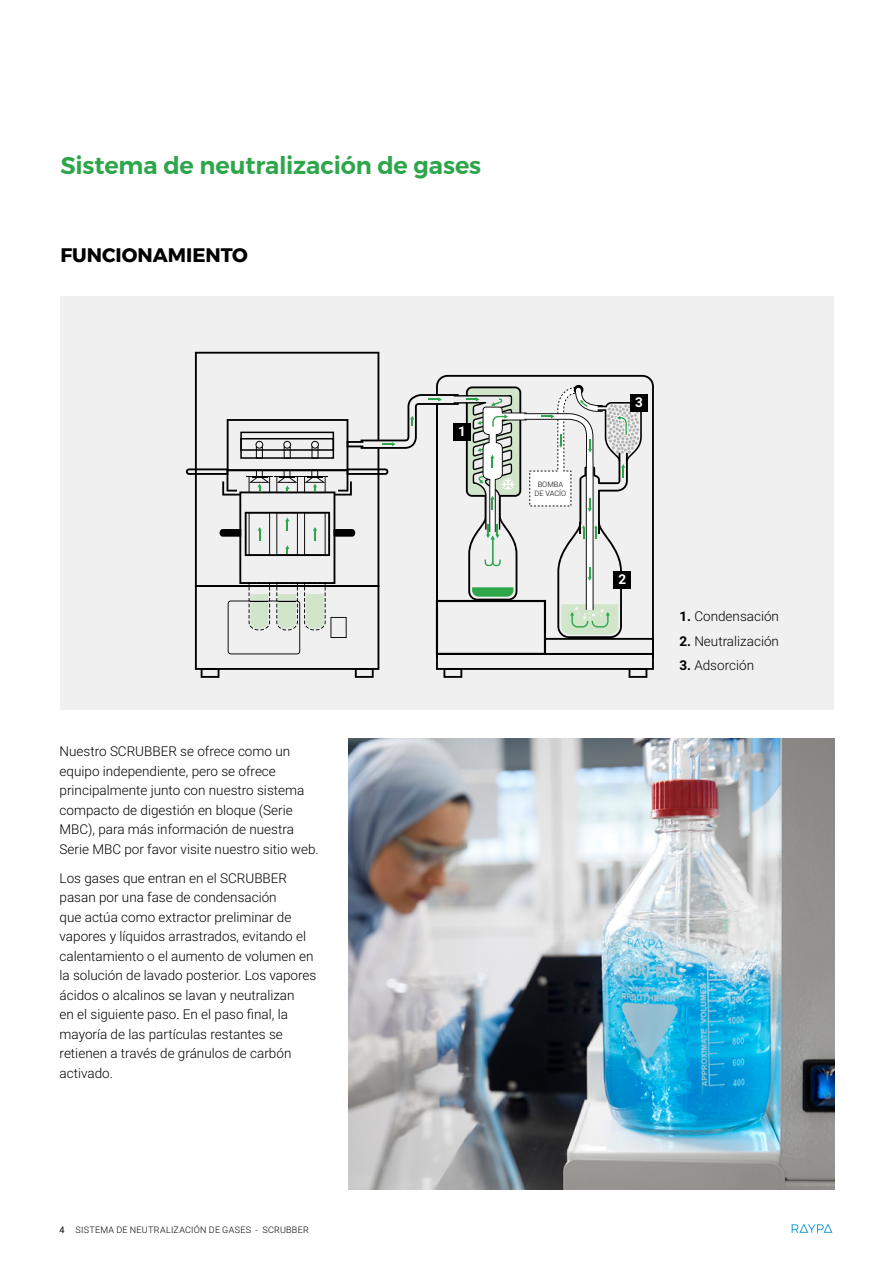
<style>
.page{position:relative;width:893px;height:1263px;background:#fff}
.page>*{position:absolute;margin:0;border:0;box-sizing:border-box;transform-origin:0 0}
.t1{font:600 24px "Montserrat";letter-spacing:-.005em;color:#2da64b}
.t2{font:700 19.5px "Montserrat";color:#000}
.t3{font:300 13.5px/19.5px "Roboto";color:#000}
.t4{font:700 13.5px "Roboto";color:#fff}
.t5{font:300 9px "Roboto";letter-spacing:.03em;color:#000}
.t6{font:300 7.5px/9px "Roboto";color:#000;text-align:center}
.s1{font-weight:700}
.s2{font-weight:400}
</style>
<div class="page">
<svg style="left:792px;top:1224px;width:40px;height:9px"></svg>
<div style="left:60px;top:296px;width:774px;height:414px;background:#f0f0f0"></div>
<svg style="left:186px;top:352px;width:468px;height:326px"></svg>
<img style="left:349px;top:739px;width:485px;height:451px">
<div style="left:453px;top:423px;width:17px;height:17px;background:#000"></div>
<div style="left:614px;top:571px;width:17px;height:17px;background:#000"></div>
<div style="left:630px;top:394px;width:17px;height:17px;background:#000"></div>
<div style="left:240px;top:432px;width:94px;height:27px;border:2px solid #000"></div>
<div style="left:240px;top:438px;width:94px;height:13px;border:2px solid #000"></div>
<div style="left:256px;top:446px;width:7px;height:13px;border:1px solid #000"></div>
<div style="left:284px;top:446px;width:7px;height:13px;border:1px solid #000"></div>
<div style="left:312px;top:446px;width:6px;height:13px;border:1px solid #000"></div>
<div style="left:256px;top:441px;width:7px;height:7px;border:1px solid #000;border-radius:50%"></div>
<div style="left:283px;top:441px;width:8px;height:7px;border:1px solid #000;border-radius:50%"></div>
<div style="left:311px;top:441px;width:8px;height:7px;border:1px solid #000;border-radius:50%"></div>
<h1 class="t1" style="left:60px;top:146px;width:422px">Sistema de neutralización de gases</h1>
<h2 class="t2" style="left:60px;top:239px;width:189px">FUNCIONAMIENTO</h2>
<p class="t3" style="left:60px;top:741px;width:261px">Nuestro SCRUBBER se ofrece como un equipo independiente, pero se ofrece principalmente junto con nuestro sistema compacto de digestión en bloque (Serie MBC), para más información de nuestra Serie MBC por favor visite nuestro sitio web.</p>
<p class="t3" style="left:60px;top:868px;width:258px">Los gases que entran en el SCRUBBER pasan por una fase de condensación<br>que actúa como extractor preliminar de vapores y líquidos arrastrados, evitando el calentamiento o el aumento de volumen en la solución de lavado posterior. Los vapores ácidos o alcalinos se lavan y neutralizan<br>en el siguiente paso. En el paso final, la mayoría de las partículas restantes se retienen a través de gránulos de carbón activado.</p>
<p class="t4" style="left:458px;top:422px;width:9px">1</p>
<p class="t6" style="left:534px;top:480px;width:33px">BOMBA<br>DE VACÍO</p>
<p class="t4" style="left:635px;top:393px;width:9px">3</p>
<p class="t4" style="left:619px;top:570px;width:9px">2</p>
<p class="t3" style="left:679px;top:606px;width:101px"><span class="s1">1.</span> Condensación</p>
<p class="t3" style="left:679px;top:630px;width:101px"><span class="s1">2.</span> Neutralización</p>
<p class="t3" style="left:679px;top:655px;width:76px"><span class="s1">3.</span> Adsorción</p>
<p class="t5" style="left:60px;top:1224px;width:251px"><span class="s2">4</span> SISTEMA DE NEUTRALIZACIÓN DE GASES - SCRUBBER</p>
</div>
